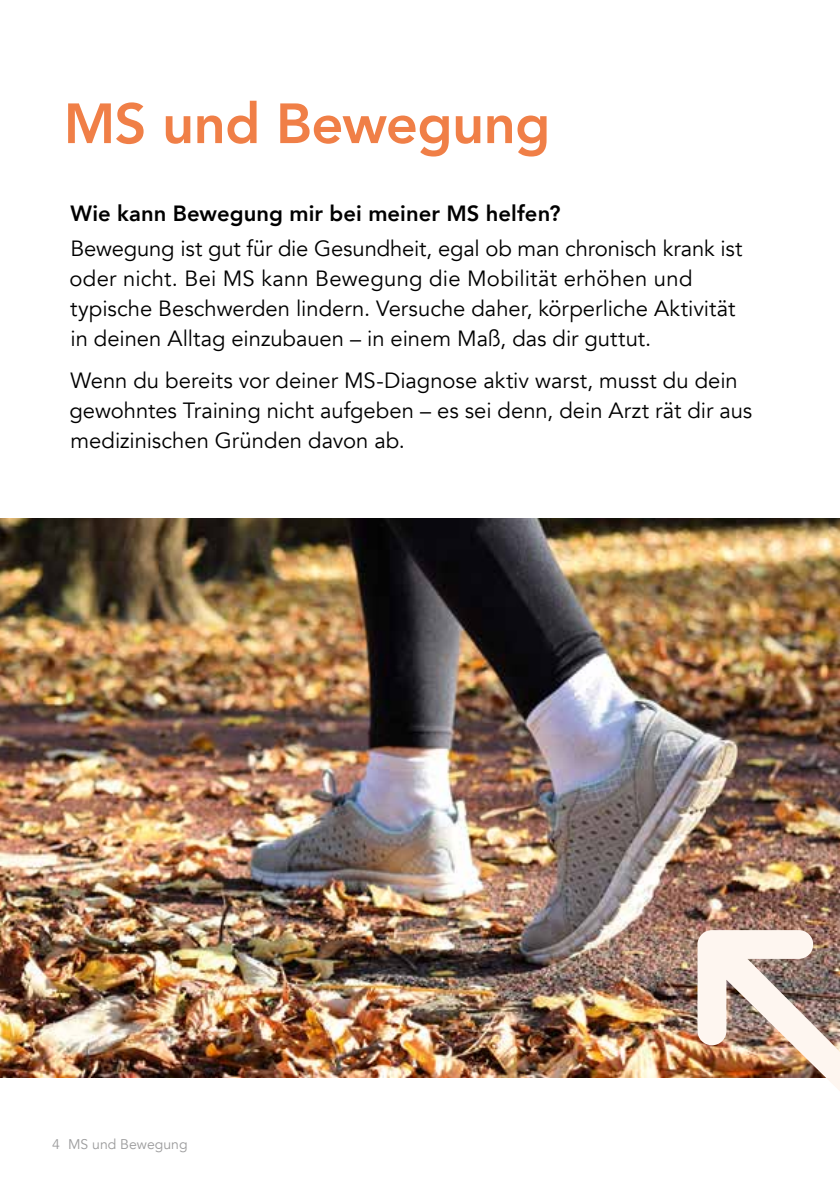
<style>
.page{position:relative;width:840px;height:1191px;background:#fff}
.page>*{position:absolute;margin:0;border:0;box-sizing:border-box;transform-origin:0 0}
.t1{font:800 56px "Avenir";letter-spacing:-.015em;color:#f07f47}
.t2{font:22px/30px "Avenir";color:#000}
.t3{font:800 22px "Avenir";letter-spacing:.005em;color:#000}
.t4{font:14px "Avenir";color:#9c9c9d}
</style>
<div class="page">
<img style="left:0;top:518px;width:839px;height:560px">
<img style="left:697px;top:930px;width:142px;height:160px">
<h1 class="t1" style="left:63px;top:80px;width:488px">MS und Bewegung</h1>
<p class="t3" style="left:70px;top:196px;width:491px">Wie kann Bewegung mir bei meiner MS helfen?</p>
<p class="t2" style="left:69px;top:234px;width:674px">Bewegung ist gut für die Gesundheit, egal ob man chronisch krank ist oder nicht. Bei MS kann Bewegung die Mobilität erhöhen und typische Beschwerden lindern. Versuche daher, körperliche Aktivität in deinen Alltag einzubauen – in einem Maß, das dir guttut.</p>
<p class="t2" style="left:69px;top:365px;width:684px">Wenn du bereits vor deiner MS-Diagnose aktiv warst, musst du dein gewohntes Training nicht aufgeben – es sei denn, dein Arzt rät dir aus medizinischen Gründen davon ab.</p>
<p class="t4" style="left:52px;top:1136px;width:137px">4 MS und Bewegung</p>
</div>
